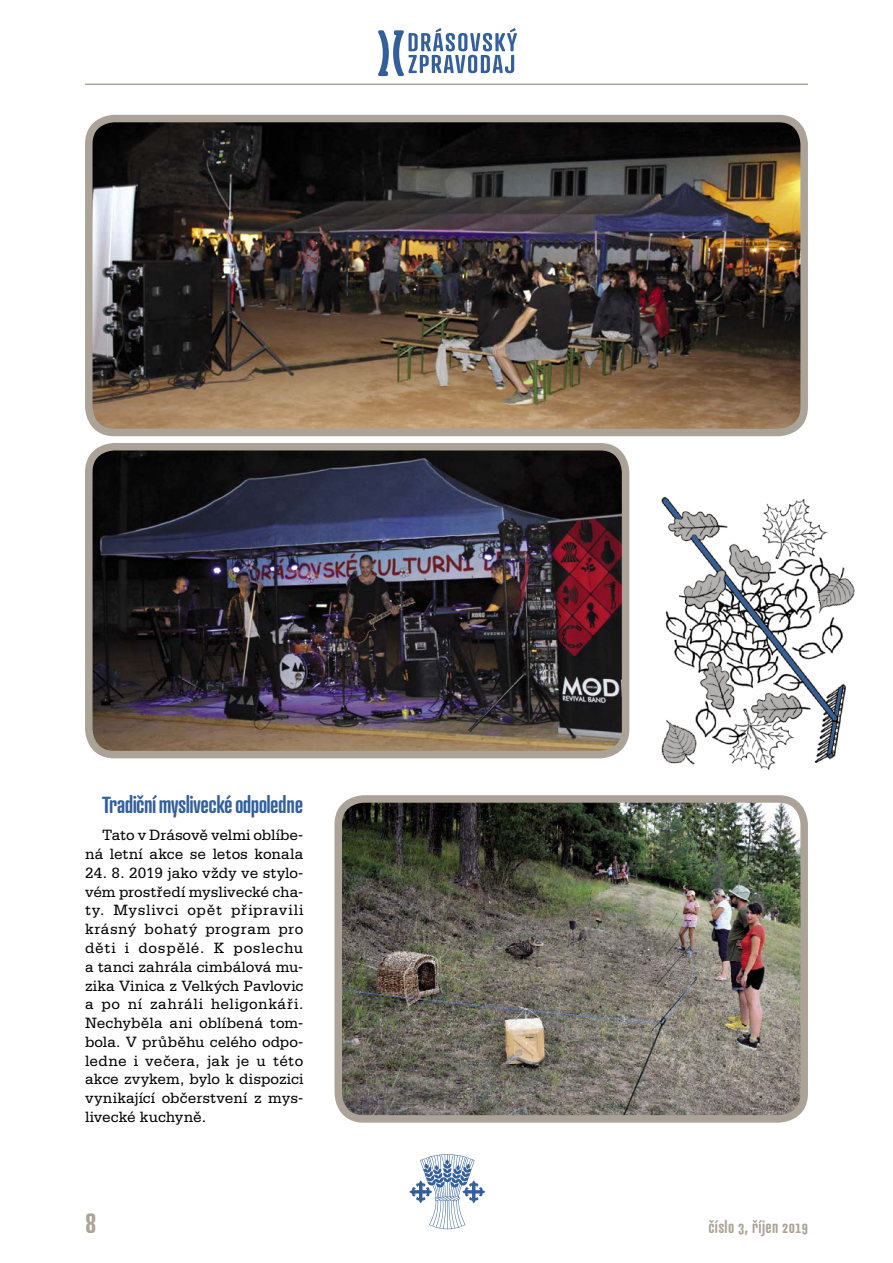
<style>
.page{position:relative;width:893px;height:1263px;background:#fff}
.page>*{position:absolute;margin:0;border:0;box-sizing:border-box;transform-origin:0 0}
.t1{font:600 30px "Atrament Std";color:#aba397}
.t2{font:600 22.5px "Atrament Std";letter-spacing:-.025em;color:#335f9b}
.t3{font:600 16.5px "Atrament Std";letter-spacing:.015em;color:#aba397}
.t4{font:15.75px/18.8px "Serifa CE";color:#000;text-align:right}
</style>
<div class="page">
<svg style="left:409px;top:1154px;width:76px;height:75px"></svg>
<svg style="left:378px;top:28px;width:139px;height:48px"></svg>
<hr style="left:85px;top:84px;width:723px;height:1px;background:#aba397">
<img style="left:94px;top:452px;width:526px;height:297px">
<div style="left:85px;top:443px;width:544px;height:315px;border:8px solid #aba397;border-radius:26px"></div>
<img style="left:94px;top:124px;width:705px;height:303px">
<div style="left:85px;top:115px;width:723px;height:321px;border:8px solid #aba397;border-radius:26px"></div>
<img style="left:343px;top:804px;width:456px;height:310px">
<div style="left:334px;top:795px;width:474px;height:328px;border:8px solid #aba397;border-radius:26px"></div>
<img style="left:661px;top:496px;width:194px;height:274px">
<h2 class="t2" style="left:102px;top:790px;width:203px">Tradiční myslivecké odpoledne</h2>
<p class="t4" style="left:85px;top:825px;width:220px">Tato v Drásově velmi oblíbe&shy;ná letní akce se letos konala</p>
<p class="t4" style="left:85px;top:863px;width:220px;text-align:justify">24. 8. 2019 jako vždy ve stylo&shy;vém prostředí myslivecké cha&shy;ty. Myslivci opět připravili krásný bohatý program pro děti i dospělé. K poslechu a tanci zahrála cimbálová mu&shy;zika Vinica z Velkých Pavlovic a po ní zahráli heligonkáři.<br>Nechyběla ani oblíbená tom&shy;bola. V průběhu celého odpo&shy;ledne i večera, jak je u této akce zvykem, bylo k dispozici vynikající občerstvení z mys&shy;livecké kuchyně.</p>
<h1 class="t1" style="left:85px;top:1202px;width:13px">8</h1>
<p class="t3" style="left:708px;top:1216px;width:101px">číslo 3, říjen 2019</p>
</div>
